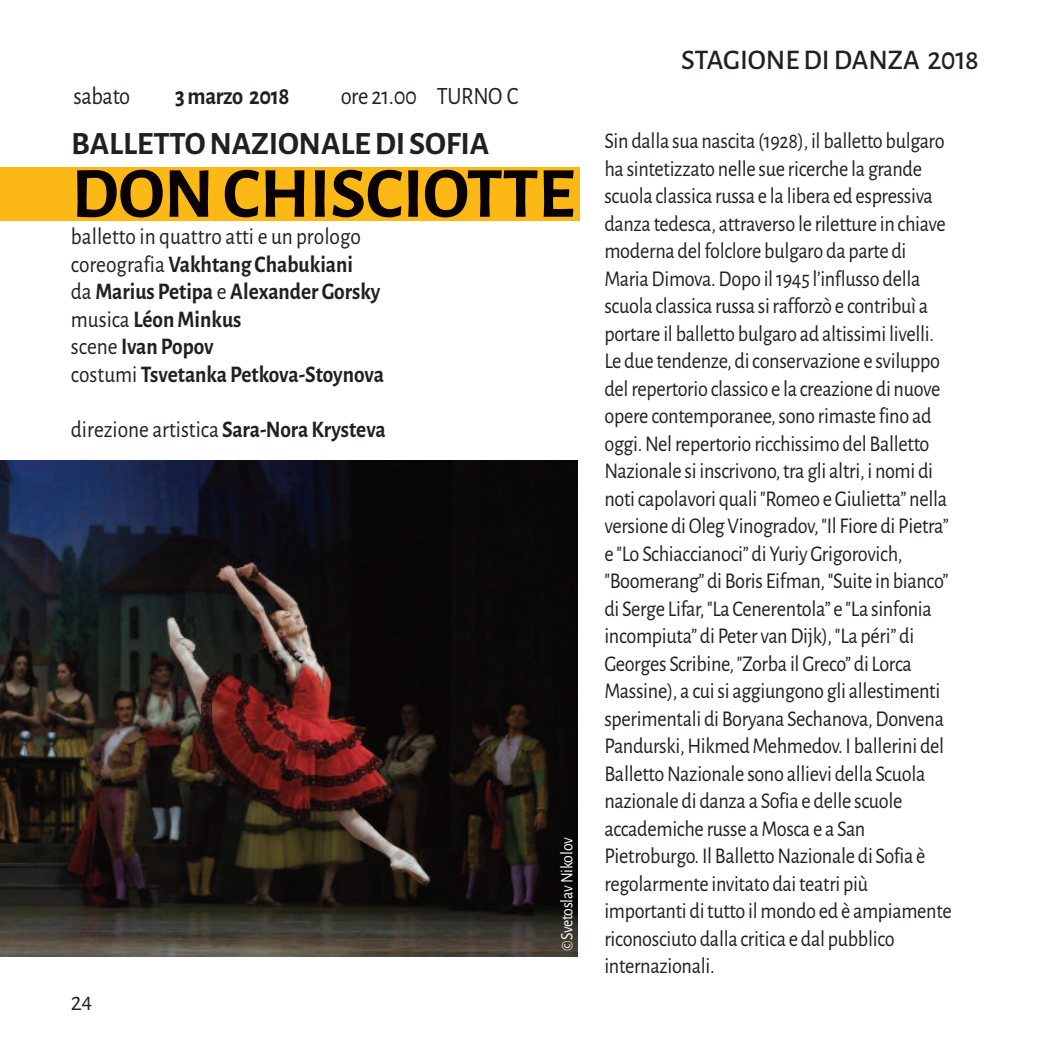
<style>
.page{position:relative;width:1063px;height:1063px;background:#fff}
.page>*{position:absolute;margin:0;border:0;box-sizing:border-box;transform-origin:0 0}
.t1{font:700 72px "Alegreya Sans";letter-spacing:-.005em;color:#080302}
.t2{font:700 32.5px "Alegreya Sans";letter-spacing:-.005em;color:#231f20}
.t3{font:500 28.5px "Alegreya Sans";color:#231f20}
.t4{font:25px "Alegreya Sans";letter-spacing:-.015em;color:#231f20;scale:.9 1}
.t5{font:700 25px "Alegreya Sans";letter-spacing:-.015em;color:#231f20;scale:.9 1}
.t6{font:700 23.75px/27.5px "Alegreya Sans";color:#231f20;scale:.9 1}
.t7{font:23.75px "Alegreya Sans";color:#231f20;scale:.9 1}
.t8{font:22.5px/27.5px "Alegreya Sans";letter-spacing:-.015em;color:#231f20;scale:.9 1}
.t9{font:22.5px "Alegreya Sans";letter-spacing:-.015em;color:#231f20}
.t10{font:17.5px "Alegreya Sans";color:#fff;scale:.9 1}
.s1{font-weight:400}
.s2{font-weight:700}
</style>
<div class="page">
<div style="left:0;top:167px;width:580px;height:54px;background:#fcb814"></div>
<img style="left:0;top:461px;width:577px;height:496px">
<p class="t4" style="left:73px;top:79px;width:65px">sabato</p>
<p class="t5" style="left:175px;top:77px;width:129px">3marzo 2018</p>
<p class="t4" style="left:341px;top:79px;width:199px">ore 21.00 tUrno c</p>
<h2 class="t2" style="left:71px;top:119px;width:420px">BallettonaZionaleDiSoFia</h2>
<h1 class="t1" style="left:72px;top:140px;width:505px">DonCHiSCiotte</h1>
<p class="t6" style="left:71px;top:221px;width:349px"><span class="s1">balletto in quattro atti e un prologo coreografia</span> vakhtang Chabukiani<br><span class="s1">da</span> Marius Petipa <span class="s1">e</span> alexander Gorsky <span class="s1">musica</span> léonMinkus<br><span class="s1">scene</span> ivan Popov<br><span class="s1">costumi</span> tsvetanka Petkova-Stoynova</p>
<p class="t7" style="left:71px;top:413px;width:352px">direzione artistica <span class="s2">Sara-nora Krysteva</span></p>
<p class="t9" style="left:71px;top:988px;width:23px">24</p>
<p class="t10" style="left:555px;top:951px;width:128px;rotate:-90deg">©svetoslavnikolov</p>
<p class="t3" style="left:681px;top:40px;width:299px">STAGIONEDIDANZA 2018</p>
<p class="t8" style="left:604px;top:126px;width:387px">sin dalla sua nascita (1928), il balletto bulgaro ha sintetizzato nelle sue ricerche la grande scuola classica russa e la libera ed espressiva danza tedesca, attraverso le riletture in chiave moderna delfolclore bulgaro da parte di Mariadimova.dopo il1945 l’influsso della scuola classica russa sirafforzò e contribuì a portare il balletto bulgaro ad altissimi livelli. le due tendenze, diconservazione e sviluppo delrepertorio classico e la creazione di nuove opere contemporanee,sono rimaste fino ad oggi.nelrepertorio ricchissimo del Balletto nazionale si inscrivono,tra gli altri, i nomi di noticapolavori quali"romeo eGiulietta” nella versione diolegvinogradov,"il Fiore di pietra” e "lo schiaccianoci” di YuriyGrigorovich, "Boomerang” di Boris eifman,"suite in bianco” di serge lifar,"la cenerentola” e "la sinfonia incompiuta” di peter vandijk),"la péri” di Georges scribine,"zorba ilGreco” di lorca Massine), a cuisi aggiungono gli allestimenti sperimentali di Boryana sechanova,donvena pandurski,hikmedMehmedov. i ballerini del Ballettonazionale sono allievi della scuola nazionale di danza a sofia e delle scuole accademiche russe aMosca e a san pietroburgo. il Ballettonazionale di sofia è regolarmente invitato daiteatri più importanti ditutto il mondo ed è ampiamente riconosciuto dalla critica e dal pubblico internazionali.</p>
</div>
